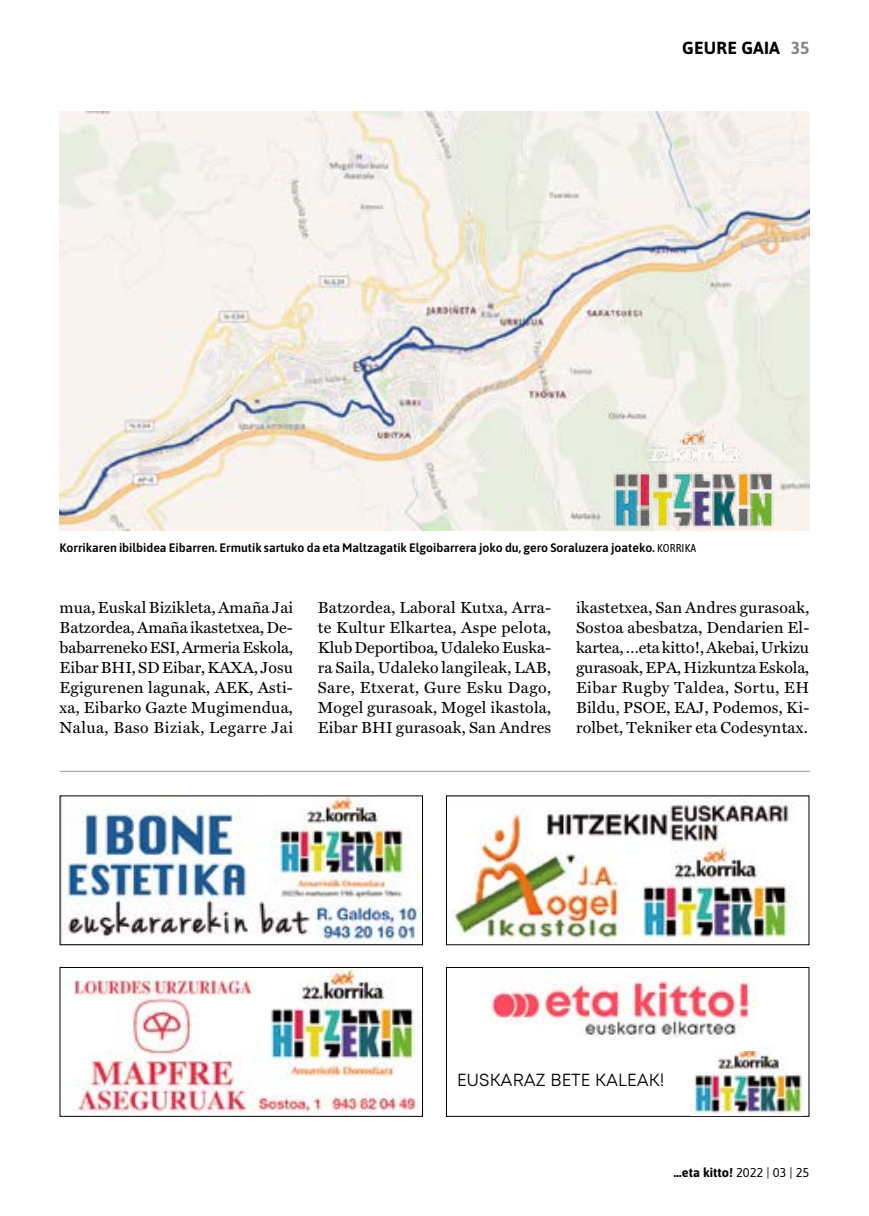
<style>
.page{position:relative;width:869px;height:1216px;background:#fff}
.page>*{position:absolute;margin:0;border:0;box-sizing:border-box;transform-origin:0 0}
.t1{font:17.5px "Mont";color:#000}
.t2{font:700 17.5px "Asap";letter-spacing:.01em;color:#000}
.t3{font:16.1px/20.1px "Miller Text Roman";letter-spacing:.015em;color:#000;text-align:justify}
.t4{font:700 12.78px "Asap";color:#000}
.t5{font:600 12.25px "Asap";color:#000}
.s1{color:#878787}
.s2{font-family:"Asap Condensed";font-weight:400;font-size:11.38px}
.s3{font-weight:400}
</style>
<div class="page">
<img style="left:60px;top:112px;width:749px;height:418px">
<img style="left:64px;top:969px;width:357px;height:145px">
<div style="left:60px;top:967px;width:363px;height:149px;border:1px solid #000"></div>
<div style="left:446px;top:967px;width:363px;height:149px;border:1px solid #000"></div>
<img style="left:62px;top:797px;width:359px;height:145px">
<div style="left:60px;top:795px;width:363px;height:150px;border:1px solid #000"></div>
<img style="left:448px;top:797px;width:348px;height:142px">
<hr style="left:60px;top:771px;width:749px;height:1px;background:#9d9d9c">
<img style="left:575px;top:422px;width:234px;height:109px">
<img style="left:691px;top:1046px;width:110px;height:69px">
<img style="left:491px;top:970px;width:271px;height:80px">
<p class="t2" style="left:682px;top:36px;width:129px">GEURE GAIA <span class="s1">35</span></p>
<p class="t5" style="left:60px;top:539px;width:638px">Korrikaren ibilbidea Eibarren. Ermutik sartuko da eta Maltzagatik Elgoibarrera joko du, gero Soraluzera joateko. <span class="s2">KORRIKA</span></p>
<p class="t3" style="left:60px;top:597px;width:235px">mua, Euskal Bizikleta, Amaña Jai Batzordea, Amaña ikastetxea, De&shy;babarreneko ESI, Armeria Eskola, Eibar BHI, SD Eibar, KAXA, Josu Egigurenen lagunak, AEK, Asti&shy;xa, Eibarko Gazte Mugimendua, Nalua, Baso Biziak, Legarre Jai</p>
<p class="t3" style="left:317px;top:597px;width:235px">Batzordea, Laboral Kutxa, Arra&shy;te Kultur Elkartea, Aspe pelota, Klub Deportiboa, Udaleko Euska&shy;ra Saila, Udaleko langileak, LAB, Sare, Etxerat, Gure Esku Dago, Mogel gurasoak, Mogel ikastola, Eibar BHI gurasoak, San Andres</p>
<p class="t3" style="left:575px;top:597px;width:235px">ikastetxea, San Andres gurasoak, Sostoa abesbatza, Dendarien El&shy;kartea, …eta kitto!, Akebai, Urkizu gurasoak, EPA, Hizkuntza Eskola, Eibar Rugby Taldea, Sortu, EH Bildu, PSOE, EAJ, Podemos, Ki&shy;rolbet, Tekniker eta Codesyntax.</p>
<p class="t1" style="left:457px;top:1068px;width:209px">EUSKARAZ BETE KALEAK!</p>
<p class="t4" style="left:673px;top:1162px;width:137px">…eta kitto! <span class="s3">2022 | 03 | 25</span></p>
</div>
